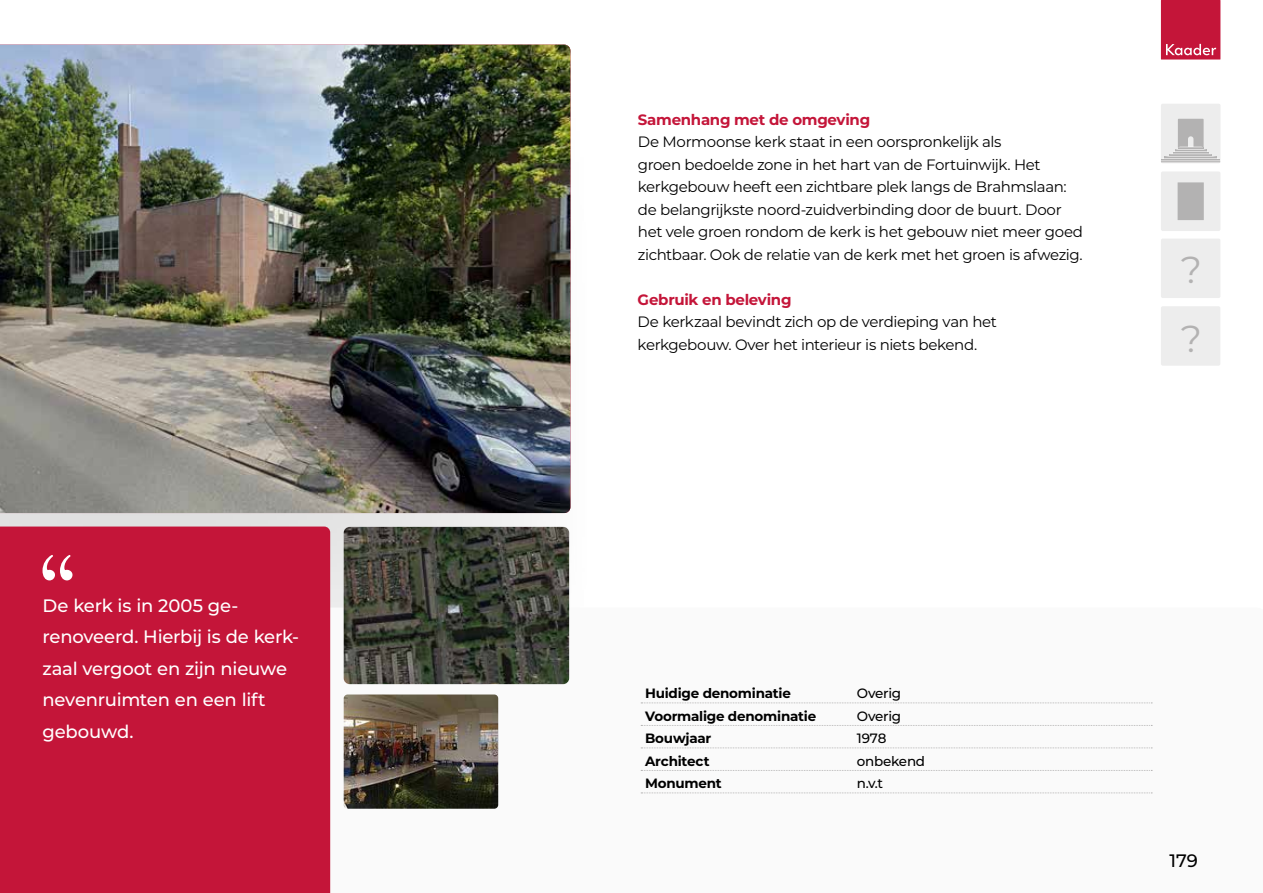
<style>
.page{position:relative;width:1263px;height:893px;background:#fff}
.page>*{position:absolute;margin:0;border:0;box-sizing:border-box;transform-origin:0 0}
.t1{font:37.5px/69px "Montserrat";color:#b3b2b2}
.t2{font:500 18px/31.5px "Montserrat";letter-spacing:-.015em;color:#fff}
.t3{font:500 18px "Montserrat";color:#000}
.t4{font:15px/22.5px "Montserrat";letter-spacing:-.025em;color:#000}
.t5{font:700 15px "Montserrat";letter-spacing:-.02em;color:#c41539}
.t6{font:700 13.5px "Montserrat";letter-spacing:-.015em;color:#000}
.t7{font:500 13.5px "Montserrat";letter-spacing:-.02em;color:#000}
</style>
<div class="page">
<div style="left:1161px;top:0;width:59px;height:60px;background:#c41539"></div>
<svg style="left:1166px;top:44px;width:50px;height:11px"></svg>
<svg style="left:0;top:81px;width:571px;height:527px;background:#e1dcdd"></svg>
<svg style="left:330px;top:608px;width:823px;height:285px"></svg>
<img style="left:344px;top:527px;width:225px;height:157px">
<div style="left:0;top:527px;width:330px;height:366px;background:#c41539"></div>
<img style="left:0;top:45px;width:570px;height:468px">
<svg style="left:43px;top:555px;width:29px;height:25px"></svg>
<img style="left:344px;top:694px;width:154px;height:115px">
<div style="left:1161px;top:171px;width:59px;height:60px;background:#ededed;border-radius:2px"></div>
<div style="left:1177px;top:182px;width:27px;height:38px;background:#b3b2b2"></div>
<div style="left:1161px;top:239px;width:59px;height:59px;background:#ededed;border-radius:2px"></div>
<div style="left:1161px;top:306px;width:59px;height:60px;background:#ededed;border-radius:2px"></div>
<svg style="left:1161px;top:104px;width:59px;height:58px;background:#dad9d9"></svg>
<svg style="left:641px;top:702px;width:511px;height:1px"></svg>
<svg style="left:641px;top:725px;width:511px;height:1px"></svg>
<svg style="left:641px;top:747px;width:511px;height:1px"></svg>
<svg style="left:641px;top:770px;width:511px;height:1px"></svg>
<svg style="left:641px;top:792px;width:511px;height:1px"></svg>
<p class="t2" style="left:43px;top:589px;width:258px">De kerk is in 2005 ge&shy;renoveerd. Hierbij is de kerk&shy;zaal vergoot en zijn nieuwe nevenruimten en een lift gebouwd.</p>
<p class="t5" style="left:638px;top:108px;width:234px">Samenhang met de omgeving</p>
<p class="t4" style="left:638px;top:130px;width:447px">De Mormoonse kerk staat in een oorspronkelijk als<br>groen bedoelde zone in het hart van de Fortuinwijk. Het kerkgebouw heeft een zichtbare plek langs de Brahmslaan: de belangrijkste noord-zuidverbinding door de buurt. Door het vele groen rondom de kerk is het gebouw niet meer goed zichtbaar. Ook de relatie van de kerk met het groen is afwezig.</p>
<p class="t5" style="left:638px;top:288px;width:155px">Gebruik en beleving</p>
<p class="t4" style="left:638px;top:310px;width:361px">De kerkzaal bevindt zich op de verdieping van het kerkgebouw. Over het interieur is niets bekend.</p>
<h1 class="t1" style="left:1181px;top:233px;width:23px">? ?</h1>
<p class="t6" style="left:645px;top:684px;width:147px">Huidige denominatie</p>
<p class="t7" style="left:857px;top:684px;width:46px">Overig</p>
<p class="t6" style="left:645px;top:706px;width:173px">Voormalige denominatie</p>
<p class="t7" style="left:857px;top:707px;width:46px">Overig</p>
<p class="t6" style="left:645px;top:729px;width:68px">Bouwjaar</p>
<p class="t7" style="left:857px;top:729px;width:31px">1978</p>
<p class="t6" style="left:645px;top:751px;width:66px">Architect</p>
<p class="t7" style="left:857px;top:752px;width:70px">onbekend</p>
<p class="t6" style="left:645px;top:774px;width:78px">Monument</p>
<p class="t7" style="left:857px;top:774px;width:28px">n.v.t</p>
<p class="t3" style="left:1169px;top:848px;width:30px">179</p>
</div>
